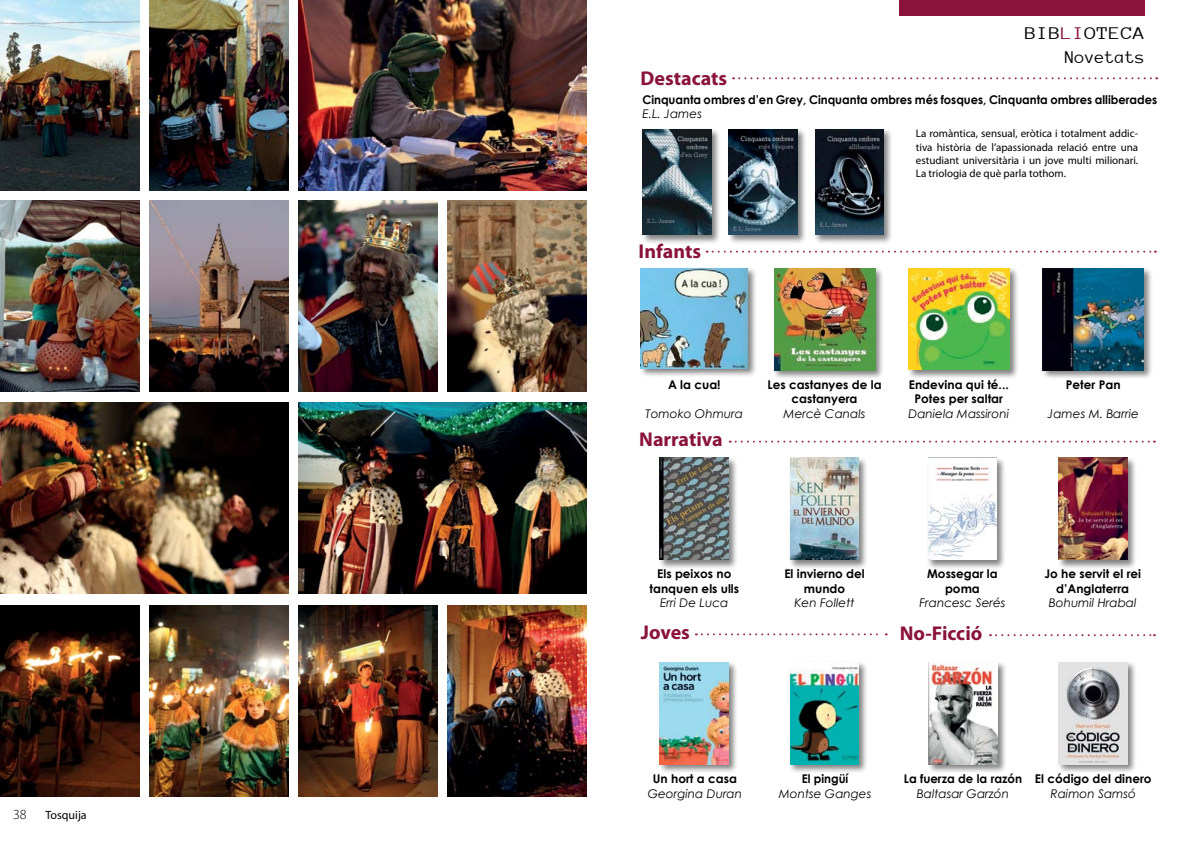
<style>
.page{position:relative;width:1191px;height:842px;background:#fff}
.page>*{position:absolute;margin:0;border:0;box-sizing:border-box;transform-origin:0 0}
.t1{font:700 20px "Myriad Pro";color:#8a133b}
.t2{font:15px/24px "Anonymous";color:#000;text-align:right;scale:1.2 1}
.t3{font:300 13.9px "Myriad Pro";color:#000}
.t4{font:700 12px/14.4px "Century Gothic";color:#000;text-align:center}
.t5{font:italic 12px "Century Gothic";color:#000}
.t6{font:700 12px "Century Gothic";color:#000;scale:.96 1}
.t7{font:12px "Myriad Pro";color:#000}
.t8{font:11px/13.2px "Myriad Pro";color:#000;text-align:justify}
.s1{color:#8a133b}
</style>
<div class="page">
<div style="left:641px;top:127px;width:79px;height:117px;background:#000;opacity:.5"></div>
<img style="left:642px;top:129px;width:69px;height:106px">
<div style="left:639px;top:266px;width:118px;height:112px;background:#000;opacity:.5"></div>
<img style="left:641px;top:268px;width:107px;height:100px">
<div style="left:772px;top:266px;width:112px;height:114px;background:#000;opacity:.5"></div>
<img style="left:774px;top:268px;width:101px;height:102px">
<div style="left:658px;top:456px;width:80px;height:113px;background:#000;opacity:.5"></div>
<img style="left:660px;top:458px;width:68px;height:102px">
<div style="left:788px;top:456px;width:80px;height:113px;background:#000;opacity:.5"></div>
<img style="left:790px;top:458px;width:69px;height:102px">
<div style="left:926px;top:456px;width:80px;height:113px;background:#000;opacity:.5"></div>
<img style="left:928px;top:458px;width:68px;height:102px">
<div style="left:1056px;top:456px;width:80px;height:113px;background:#000;opacity:.5"></div>
<img style="left:1058px;top:458px;width:69px;height:102px">
<div style="left:927px;top:661px;width:80px;height:113px;background:#000;opacity:.5"></div>
<img style="left:928px;top:663px;width:69px;height:101px">
<div style="left:1057px;top:661px;width:79px;height:113px;background:#000;opacity:.5"></div>
<img style="left:1059px;top:663px;width:68px;height:101px">
<svg style="left:706px;top:251px;width:450px;height:2px"></svg>
<svg style="left:729px;top:441px;width:425px;height:2px"></svg>
<svg style="left:696px;top:633px;width:190px;height:2px"></svg>
<svg style="left:990px;top:634px;width:164px;height:2px"></svg>
<svg style="left:733px;top:77px;width:424px;height:2px"></svg>
<div style="left:658px;top:661px;width:80px;height:113px;background:#000;opacity:.5"></div>
<img style="left:660px;top:663px;width:68px;height:101px">
<div style="left:788px;top:661px;width:81px;height:113px;background:#000;opacity:.5"></div>
<img style="left:790px;top:663px;width:69px;height:101px">
<div style="left:727px;top:127px;width:79px;height:117px;background:#000;opacity:.5"></div>
<img style="left:729px;top:129px;width:68px;height:106px">
<div style="left:813px;top:127px;width:80px;height:117px;background:#000;opacity:.5"></div>
<img style="left:815px;top:129px;width:69px;height:106px">
<div style="left:907px;top:266px;width:111px;height:114px;background:#000;opacity:.5"></div>
<img style="left:908px;top:268px;width:101px;height:102px">
<div style="left:1041px;top:266px;width:112px;height:114px;background:#000;opacity:.5"></div>
<img style="left:1042px;top:268px;width:101px;height:102px">
<img style="left:0;top:0;width:139px;height:191px">
<img style="left:149px;top:0;width:139px;height:191px">
<img style="left:298px;top:0;width:289px;height:191px">
<img style="left:0;top:201px;width:139px;height:191px">
<img style="left:149px;top:201px;width:139px;height:191px">
<img style="left:298px;top:201px;width:140px;height:191px">
<img style="left:447px;top:201px;width:140px;height:191px">
<img style="left:0;top:403px;width:288px;height:191px">
<img style="left:298px;top:403px;width:289px;height:191px">
<img style="left:0;top:605px;width:139px;height:192px">
<img style="left:149px;top:605px;width:139px;height:192px">
<img style="left:298px;top:605px;width:140px;height:192px">
<img style="left:447px;top:605px;width:140px;height:192px">
<div style="left:899px;top:0;width:246px;height:16px;background:#8a133b"></div>
<p class="t3" style="left:13px;top:806px;width:15px">38</p>
<p class="t7" style="left:45px;top:807px;width:43px">Tosquija</p>
<h1 class="t1" style="left:640px;top:65px;width:88px">Destacats</h1>
<p class="t2" style="left:1025px;top:21px;width:102px">BIB<span class="s1">LI</span>OTECA<br>Novetats</p>
<p class="t6" style="left:642px;top:90px;width:538px">Cinquanta ombres d’en Grey, Cinquanta ombres més fosques, Cinquanta ombres alliberades</p>
<p class="t5" style="left:642px;top:105px;width:61px">E.L. James</p>
<p class="t8" style="left:915px;top:127px;width:224px">La romàntica, sensual, eròtica i totalment addic&shy;tiva història de l’apassionada relació entre una estudiant universitària i un jove multi milionari.<br>La triologia de què parla tothom.</p>
<h1 class="t1" style="left:638px;top:238px;width:64px">Infants</h1>
<p class="t4" style="left:668px;top:377px;width:54px">A la cua!</p>
<p class="t5" style="left:645px;top:405px;width:99px">Tomoko Ohmura</p>
<h1 class="t1" style="left:639px;top:426px;width:85px">Narrativa</h1>
<p class="t4" style="left:767px;top:377px;width:116px">Les castanyes de la castanyera</p>
<p class="t5" style="left:783px;top:405px;width:83px">Mercè Canals</p>
<p class="t4" style="left:909px;top:377px;width:101px">Endevina qui té...<br>Potes per saltar</p>
<p class="t5" style="left:908px;top:405px;width:102px">Daniela Massironi</p>
<p class="t4" style="left:1065px;top:377px;width:56px">Peter Pan</p>
<p class="t5" style="left:1047px;top:405px;width:93px">James M. Barrie</p>
<p class="t4" style="left:649px;top:566px;width:91px">Els peixos no tanquen els ulls</p>
<p class="t5" style="left:660px;top:594px;width:70px">Erri De Luca</p>
<p class="t4" style="left:784px;top:566px;width:82px">El invierno del mundo</p>
<p class="t5" style="left:794px;top:594px;width:61px">Ken Follett</p>
<p class="t4" style="left:927px;top:566px;width:72px">Mossegar la poma</p>
<p class="t5" style="left:919px;top:594px;width:88px">Francesc Serés</p>
<p class="t4" style="left:1044px;top:566px;width:98px">Jo he servit el rei d’Anglaterra</p>
<p class="t5" style="left:1049px;top:594px;width:89px">Bohumil Hrabal</p>
<h1 class="t1" style="left:641px;top:619px;width:51px">Joves</h1>
<h1 class="t1" style="left:899px;top:620px;width:84px">No-Ficció</h1>
<p class="t4" style="left:653px;top:771px;width:86px">Un hort a casa</p>
<p class="t5" style="left:647px;top:785px;width:96px">Georgina Duran</p>
<p class="t6" style="left:802px;top:770px;width:50px">El pingüí</p>
<p class="t5" style="left:779px;top:785px;width:94px">Montse Ganges</p>
<p class="t4" style="left:904px;top:771px;width:120px">La fuerza de la razón</p>
<p class="t5" style="left:917px;top:785px;width:94px">Baltasar Garzón</p>
<p class="t4" style="left:1035px;top:771px;width:118px">El código del dinero</p>
<p class="t5" style="left:1050px;top:785px;width:87px">Raimon Samsó</p>
</div>
